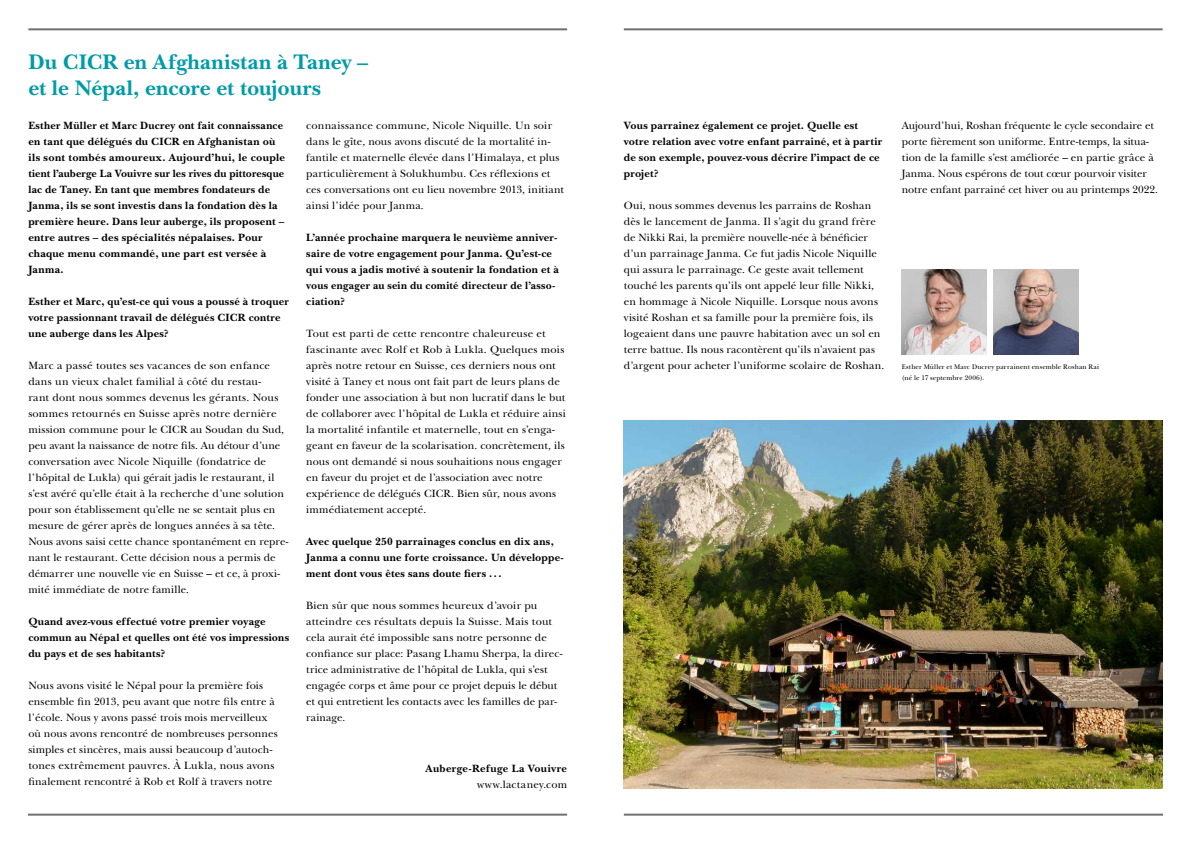
<style>
.page{position:relative;width:1191px;height:842px;background:#fff}
.page>*{position:absolute;margin:0;border:0;box-sizing:border-box;transform-origin:0 0}
.t1{font:700 22px/26px "New Baskerville Std";letter-spacing:.005em;color:#009ba8}
.t2{font:11px/16px "New Baskerville Std";letter-spacing:.01em;color:#000}
.t3{font:700 11px/16px "New Baskerville Std";letter-spacing:.02em;color:#000}
.t4{font:7px/11px "New Baskerville Std";letter-spacing:.015em;color:#000}
</style>
<div class="page">
<hr style="left:28px;top:28px;width:539px;height:2px;background:#706f6f">
<hr style="left:624px;top:28px;width:538px;height:2px;background:#706f6f">
<hr style="left:624px;top:814px;width:539px;height:2px;background:#706f6f">
<hr style="left:28px;top:814px;width:539px;height:2px;background:#706f6f">
<img style="left:624px;top:421px;width:538px;height:367px">
<img style="left:901px;top:270px;width:85px;height:85px">
<img style="left:994px;top:270px;width:85px;height:85px">
<h1 class="t1" style="left:28px;top:49px;width:341px">Du CICR en Afghanistan à Taney – et le Népal, encore et toujours</h1>
<p class="t3" style="left:28px;top:118px;width:258px">Esther Müller et Marc Ducrey ont fait connaissance en tant que délégués du CICR en Afghanistan où ils sont tombés amoureux. Aujourd’hui, le couple tient l’auberge La Vouivre sur les rives du pittoresque lac de Taney. En tant que membres fondateurs de Janma, ils se sont investis dans la fondation dès la première heure. Dans leur auberge, ils proposent – entre autres – des spécialités népalaises. Pour chaque menu commandé, une part est versée à Janma.</p>
<p class="t3" style="left:28px;top:294px;width:262px">Esther et Marc, qu’est-ce qui vous a poussé à troquer votre passionnant travail de délégués CICR contre une auberge dans les Alpes?</p>
<p class="t2" style="left:28px;top:358px;width:262px">Marc a passé toutes ses vacances de son enfance dans un vieux chalet familial à côté du restau-<br>rant dont nous sommes devenus les gérants. Nous sommes retournés en Suisse après notre dernière mission commune pour le CICR au Soudan du Sud, peu avant la naissance de notre fils. Au détour d’une conversation avec Nicole Niquille (fondatrice de l’hôpital de Lukla) qui gérait jadis le restaurant, il s’est avéré qu’elle était à la recherche d’une solution pour son établissement qu’elle ne se sentait plus en mesure de gérer après de longues années à sa tête.<br>Nous avons saisi cette chance spontanément en repre&shy;nant le restaurant. Cette décision nous a permis de démarrer une nouvelle vie en Suisse – et ce, à proxi&shy;mité immédiate de notre famille.</p>
<p class="t3" style="left:28px;top:614px;width:262px">Quand avez-vous effectué votre premier voyage commun au Népal et quelles ont été vos impressions du pays et de ses habitants?</p>
<p class="t2" style="left:28px;top:678px;width:251px">Nous avons visité le Népal pour la première fois ensemble fin 2013, peu avant que notre fils entre à l’école. Nous y avons passé trois mois merveilleux où nous avons rencontré de nombreuses personnes simples et sincères, mais aussi beaucoup d’autoch&shy;tones extrêmement pauvres. À Lukla, nous avons finalement rencontré à Rob et Rolf à travers notre</p>
<p class="t2" style="left:306px;top:118px;width:259px">connaissance commune, Nicole Niquille. Un soir dans le gîte, nous avons discuté de la mortalité in&shy;fantile et maternelle élevée dans l’Himalaya, et plus particulièrement à Solukhumbu. Ces réflexions et ces conversations ont eu lieu novembre 2013, initiant ainsi l’idée pour Janma.</p>
<p class="t3" style="left:306px;top:230px;width:254px">L’année prochaine marquera le neuvième anniver&shy;saire de votre engagement pour Janma. Qu’est-ce qui vous a jadis motivé à soutenir la fondation et à vous engager au sein du comité directeur de l’asso&shy;ciation?</p>
<p class="t2" style="left:306px;top:326px;width:261px">Tout est parti de cette rencontre chaleureuse et fascinante avec Rolf et Rob à Lukla. Quelques mois après notre retour en Suisse, ces derniers nous ont visité à Taney et nous ont fait part de leurs plans de fonder une association à but non lucratif dans le but de collaborer avec l’hôpital de Lukla et réduire ainsi la mortalité infantile et maternelle, tout en s’enga&shy;geant en faveur de la scolarisation. concrètement, ils nous ont demandé si nous souhaitions nous engager en faveur du projet et de l’association avec notre expérience de délégués CICR. Bien sûr, nous avons immédiatement accepté.</p>
<p class="t3" style="left:306px;top:534px;width:259px">Avec quelque 250 parrainages conclus en dix ans,<br>Janma a connu une forte croissance. Un développe&shy;ment dont vous êtes sans doute fiers . . .</p>
<p class="t2" style="left:306px;top:598px;width:258px">Bien sûr que nous sommes heureux d’avoir pu atteindre ces résultats depuis la Suisse. Mais tout cela aurait été impossible sans notre personne de confiance sur place: Pasang Lhamu Sherpa, la direc&shy;trice administrative de l’hôpital de Lukla, qui s’est engagée corps et âme pour ce projet depuis le début et qui entretient les contacts avec les familles de par&shy;rainage.</p>
<p class="t3" style="left:425px;top:761px;width:143px">Auberge-Refuge La Vouivre</p>
<p class="t2" style="left:477px;top:777px;width:92px">www.lactaney.com</p>
<p class="t3" style="left:624px;top:118px;width:260px">Vous parrainez également ce projet. Quelle est votre relation avec votre enfant parrainé, et à partir de son exemple, pouvez-vous décrire l’impact de ce projet?</p>
<p class="t2" style="left:624px;top:198px;width:262px">Oui, nous sommes devenus les parrains de Roshan dès le lancement de Janma. Il s’agit du grand frère de Nikki Rai, la première nouvelle-née à bénéficier d’un parrainage Janma. Ce fut jadis Nicole Niquille qui assura le parrainage. Ce geste avait tellement touché les parents qu’ils ont appelé leur fille Nikki, en hommage à Nicole Niquille. Lorsque nous avons visité Roshan et sa famille pour la première fois, ils logeaient dans une pauvre habitation avec un sol en terre battue. Ils nous racontèrent qu’ils n’avaient pas d’argent pour acheter l’uniforme scolaire de Roshan.</p>
<p class="t2" style="left:901px;top:118px;width:258px">Aujourd’hui, Roshan fréquente le cycle secondaire et porte fièrement son uniforme. Entre-temps, la situa&shy;tion de la famille s’est améliorée – en partie grâce à Janma. Nous espérons de tout cœur pourvoir visiter notre enfant parrainé cet hiver ou au printemps 2022.</p>
<p class="t4" style="left:901px;top:362px;width:199px">Esther Müller et Marc Ducrey parrainent ensemble Roshan Rai (né le 17 septembre 2006).</p>
</div>
